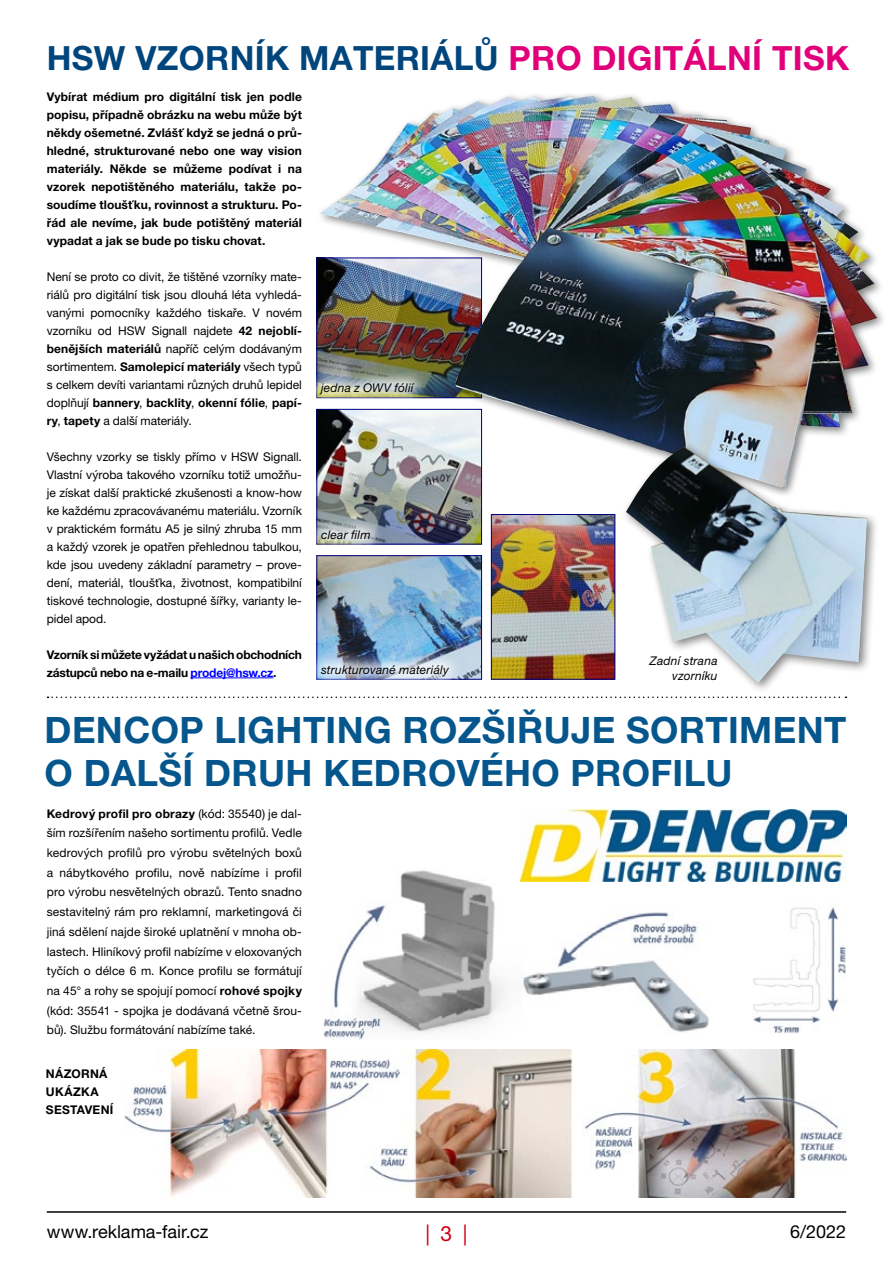
<style>
.page{position:relative;width:893px;height:1263px;background:#fff}
.page>*{position:absolute;margin:0;border:0;box-sizing:border-box;transform-origin:0 0}
.t1{font:700 36.45px/43.7px "Helvetica Neue LT Pro";letter-spacing:.01em;color:#04568d}
.t2{font:700 33.45px "Helvetica Neue LT Pro";letter-spacing:.01em;color:#00457c}
.t3{font:21px "Helvetica Neue LT Pro";color:#ce0018}
.t4{font:18px "Helvetica Neue LT Pro";color:#000}
.t5{font:12px/18px "Helvetica Neue LT Pro";color:#000;text-align:justify}
.t6{font:700 12px/18px "Helvetica Neue LT Pro";letter-spacing:-.005em;color:#000;text-align:justify}
.t7{font:italic 12px/14.4px "Helvetica Neue LT Pro";letter-spacing:.02em;color:#000;text-align:right}
.t8{font:700 12px/18px "Helvetica Neue LT Pro";letter-spacing:.025em;color:#000}
.s1{color:#e2007a}
.s2{font-weight:700}
.s3{color:#00f}
</style>
<div class="page">
<hr style="left:47px;top:1211px;width:799px;height:2px;background:#000">
<img style="left:318px;top:499px;width:162px;height:43px">
<img style="left:318px;top:557px;width:162px;height:121px">
<div style="left:316px;top:555px;width:166px;height:125px;border:1px solid #000080"></div>
<img style="left:493px;top:516px;width:120px;height:162px">
<div style="left:491px;top:514px;width:124px;height:166px;border:1px solid #000080"></div>
<svg style="left:48px;top:696px;width:798px;height:2px"></svg>
<hr style="left:191px;top:677px;width:82px;height:1px;background:#00f">
<svg style="left:316px;top:515px;width:69px;height:30px;background:#a2abb0"></svg>
<img style="left:316px;top:650px;width:148px;height:30px">
<div style="left:316px;top:90px;width:572px;height:409px;background:#000;opacity:.5"></div>
<img style="left:320px;top:95px;width:557px;height:393px">
<div style="left:621px;top:442px;width:259px;height:252px;background:#000;opacity:.5"></div>
<img style="left:626px;top:446px;width:241px;height:237px">
<img style="left:753px;top:907px;width:93px;height:126px">
<img style="left:324px;top:870px;width:200px;height:170px">
<img style="left:519px;top:907px;width:190px;height:126px">
<img style="left:124px;top:1049px;width:722px;height:149px">
<img style="left:520px;top:809px;width:326px;height:72px">
<h2 class="t2" style="left:47px;top:37px;width:804px">HSW VZORNÍK MATERIÁLŮ <span class="s1">PRO DIGITÁLNÍ TISK</span></h2>
<p class="t6" style="left:47px;top:87px;width:257px">Vybírat médium pro digitální tisk jen podle popisu, případně obrázku na webu může být někdy ošemetné. Zvlášť když se jedná o prů&shy;hledné, strukturované nebo one way vision materiály. Někde se můžeme podívat i na vzorek nepotištěného materiálu, takže po&shy;soudíme tloušťku, rovinnost a strukturu. Po&shy;řád ale nevíme, jak bude potištěný materiál vypadat a jak se bude po tisku chovat.</p>
<p class="t5" style="left:47px;top:267px;width:257px">Není se proto co divit, že tištěné vzorníky mate&shy;riálů pro digitální tisk jsou dlouhá léta vyhledá&shy;vanými pomocníky každého tiskaře. V novém vzorníku od HSW Signall najdete <span class="s2">42 nejoblí&shy;benějších materiálů</span> napříč celým dodávaným sortimentem. <span class="s2">Samolepicí materiály</span> všech typů s celkem devíti variantami různých druhů lepidel doplňují <span class="s2">bannery</span>, <span class="s2">backlity</span>, <span class="s2">okenní fólie</span>, <span class="s2">papí&shy;ry</span>, <span class="s2">tapety</span> a další materiály.</p>
<p class="t5" style="left:47px;top:447px;width:257px">Všechny vzorky se tiskly přímo v HSW Signall.<br>Vlastní výroba takového vzorníku totiž umožňu&shy;je získat další praktické zkušenosti a know-how ke každému zpracovávanému materiálu. Vzorník v praktickém formátu A5 je silný zhruba 15 mm a každý vzorek je opatřen přehlednou tabulkou, kde jsou uvedeny základní parametry – prove&shy;dení, materiál, tloušťka, životnost, kompatibilní tiskové technologie, dostupné šířky, varianty le&shy;pidel apod.</p>
<p class="t6" style="left:47px;top:645px;width:257px">Vzorník si můžete vyžádat u našich obchodních zástupců nebo na e-mailu <span class="s3">prodej@hsw.cz</span>.</p>
<p class="t7" style="left:321px;top:380px;width:94px">jedna z OWV fólií</p>
<p class="t7" style="left:321px;top:527px;width:51px">clear film</p>
<p class="t7" style="left:321px;top:662px;width:129px">strukturované materiály</p>
<p class="t7" style="left:649px;top:654px;width:70px">Zadní strana vzorníku</p>
<h1 class="t1" style="left:45px;top:707px;width:803px">DENCOP LIGHTING ROZŠIŘUJE SORTIMENT<br>O DALŠÍ DRUH KEDROVÉHO PROFILU</h1>
<p class="t5" style="left:47px;top:803px;width:257px;line-height:19.6px"><span class="s2">Kedrový profil pro obrazy</span> (kód: 35540) je dal&shy;ším rozšířením našeho sortimentu profilů. Vedle kedrových profilů pro výrobu světelných boxů a nábytkového profilu, nově nabízíme i profil pro výrobu nesvětelných obrazů. Tento snadno sestavitelný rám pro reklamní, marketingová či jiná sdělení najde široké uplatnění v mnoha ob&shy;lastech. Hliníkový profil nabízíme v eloxovaných tyčích o délce 6 m. Konce profilu se formátují na 45° a rohy se spojují pomocí <span class="s2">rohové spojky </span>(kód: 35541 - spojka je dodávaná včetně šrou&shy;bů). Službu formátování nabízíme také.</p>
<p class="t8" style="left:46px;top:1064px;width:69px">NÁZORNÁ<br>UKÁZKA<br>SESTAVENÍ</p>
<h3 class="t4" style="left:47px;top:1221px;width:163px">www.reklama-fair.cz</h3>
<h3 class="t3" style="left:425px;top:1220px;width:43px">| 3 |</h3>
<h3 class="t4" style="left:790px;top:1221px;width:58px">6/2022</h3>
</div>
